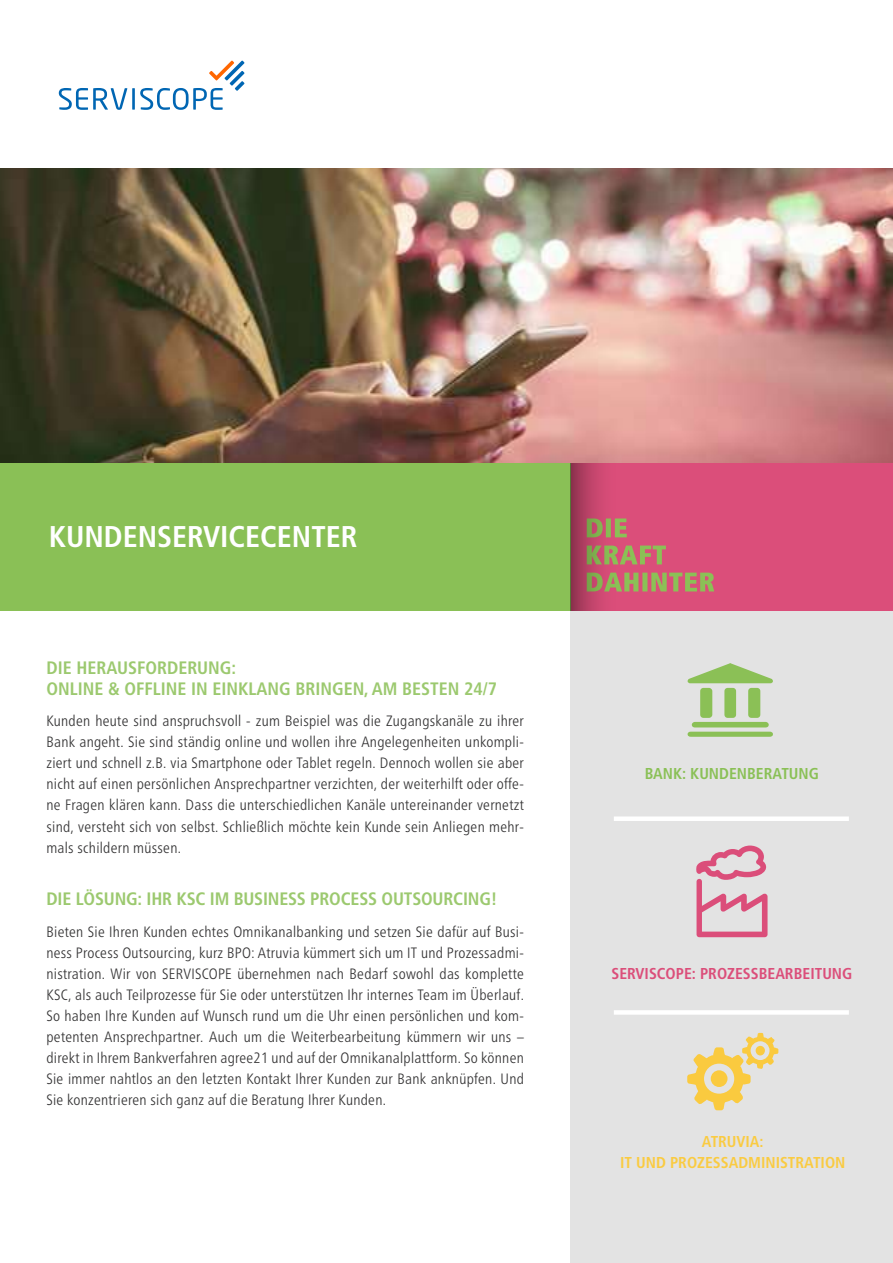
<style>
.page{position:relative;width:893px;height:1263px;background:#fff}
.page>*{position:absolute;margin:0;border:0;box-sizing:border-box;transform-origin:0 0}
.t1{font:700 condensed 30px "Frutiger LT Pro";color:#fff}
.t2{font:700 condensed 18px/21px "Frutiger LT Pro";color:#9cc96f}
.t3{font:700 condensed 15.75px/21px "Frutiger LT Pro";color:#facb41;text-align:center}
.t4{font:700 condensed 15.75px "Frutiger LT Pro";color:#db4e7a}
.t5{font:700 condensed 15.75px "Frutiger LT Pro";color:#8ac056}
.t6{font:300 condensed 15px/21px "Frutiger Neue LTW1 G";letter-spacing:.02em;color:#343334;text-align:justify}
</style>
<div class="page">
<div style="left:571px;top:497px;width:322px;height:766px;background:#e3e3e3"></div>
<svg style="left:687px;top:1033px;width:91px;height:77px"></svg>
<img style="left:0;top:169px;width:893px;height:294px">
<div style="left:560px;top:463px;width:333px;height:147px;background:#db4e7a"></div>
<div style="left:0;top:463px;width:570px;height:147px;background:#8ac056"></div>
<svg style="left:618px;top:573px;width:96px;height:18px"></svg>
<svg style="left:618px;top:545px;width:48px;height:19px"></svg>
<svg style="left:618px;top:518px;width:9px;height:19px"></svg>
<svg style="left:696px;top:845px;width:71px;height:92px"></svg>
<svg style="left:688px;top:663px;width:85px;height:74px"></svg>
<div style="left:614px;top:816px;width:235px;height:5px;background:#fff"></div>
<div style="left:614px;top:1010px;width:235px;height:5px;background:#fff"></div>
<svg style="left:59px;top:61px;width:185px;height:49px"></svg>
<svg style="left:570px;top:463px;width:48px;height:147px"></svg>
<h1 class="t1" style="left:49px;top:521px;width:310px">KUNDENSERVICECENTER</h1>
<p class="t2" style="left:46px;top:656px;width:452px">DIE HERAUSFORDERUNG:<br>ONLINE &amp; OFFLINE IN EINKLANG BRINGEN, AM BESTEN 24/7</p>
<p class="t6" style="left:46px;top:711px;width:479px">Kunden heute sind anspruchsvoll - zum Beispiel was die Zugangskanäle zu ihrer Bank angeht. Sie sind ständig online und wollen ihre Angelegenheiten unkompli&shy;ziert und schnell z.B. via Smartphone oder Tablet regeln. Dennoch wollen sie aber nicht auf einen persönlichen Ansprechpartner verzichten, der weiterhilft oder offe&shy;ne Fragen klären kann. Dass die unterschiedlichen Kanäle untereinander vernetzt sind, versteht sich von selbst. Schließlich möchte kein Kunde sein Anliegen mehr&shy;mals schildern müssen.</p>
<p class="t2" style="left:46px;top:888px;width:453px">DIE LÖSUNG: IHR KSC IM BUSINESS PROCESS OUTSOURCING!</p>
<p class="t6" style="left:46px;top:921px;width:479px">Bieten Sie Ihren Kunden echtes Omnikanalbanking und setzen Sie dafür auf Busi&shy;ness Process Outsourcing, kurz BPO: Atruvia kümmert sich um IT und Prozessadmi&shy;nistration. Wir von SERVISCOPE übernehmen nach Bedarf sowohl das komplette KSC, als auch Teilprozesse für Sie oder unterstützen Ihr internes Team im Überlauf.<br>So haben Ihre Kunden auf Wunsch rund um die Uhr einen persönlichen und kom&shy;petenten Ansprechpartner. Auch um die Weiterbearbeitung kümmern wir uns – direkt in Ihrem Bankverfahren agree21 und auf der Omnikanalplattform. So können Sie immer nahtlos an den letzten Kontakt Ihrer Kunden zur Bank anknüpfen. Und Sie konzentrieren sich ganz auf die Beratung Ihrer Kunden.</p>
<p class="t5" style="left:645px;top:765px;width:176px">BANK: KUNDENBERATUNG</p>
<p class="t4" style="left:611px;top:965px;width:242px">SERVISCOPE: PROZESSBEARBEITUNG</p>
<p class="t3" style="left:620px;top:1131px;width:227px">ATRUVIA:<br>IT UND PROZESSADMINISTRATION</p>
</div>
